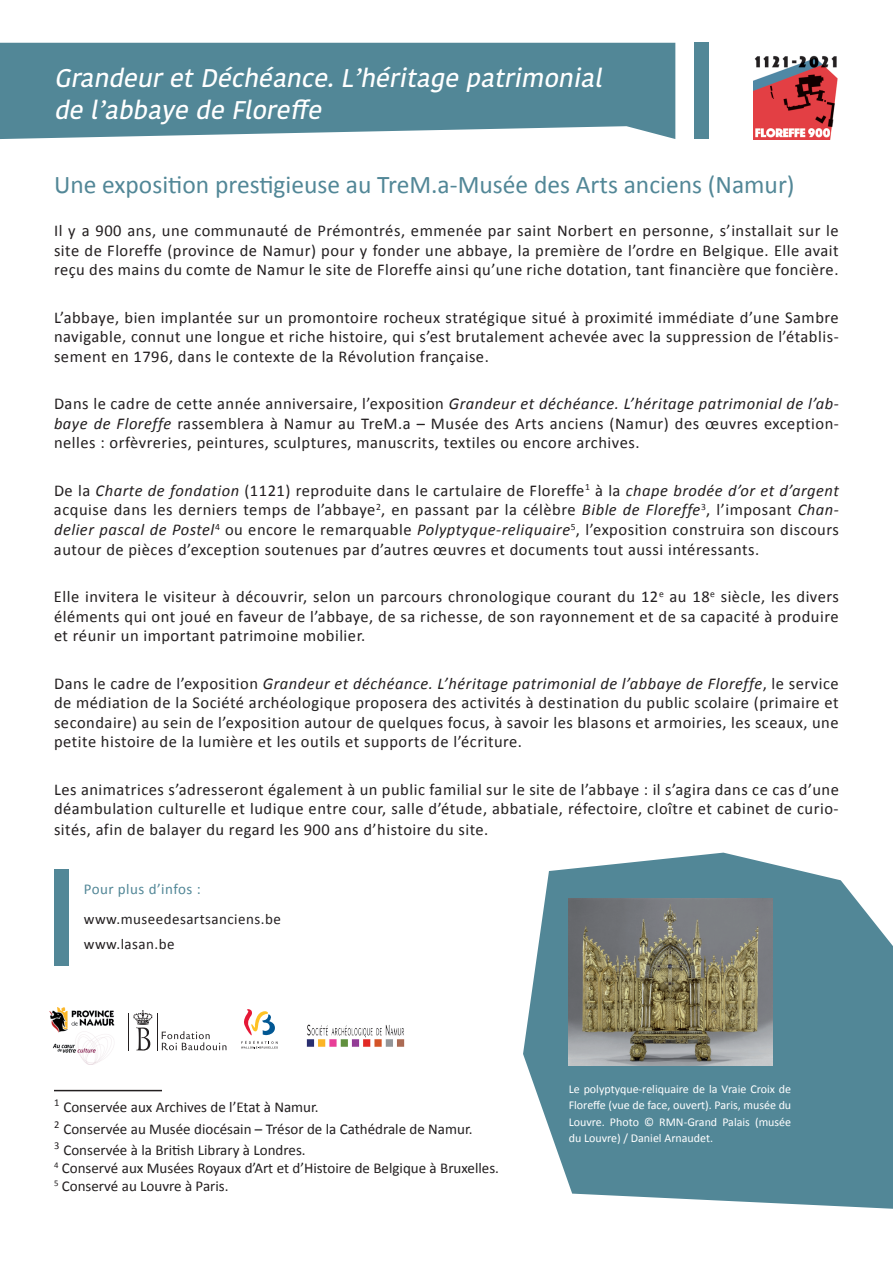
<style>
.page{position:relative;width:893px;height:1263px;background:#fff}
.page>*{position:absolute;margin:0;border:0;box-sizing:border-box;transform-origin:0 0}
.t1{font:italic 500 25.5px/31.5px "Kohinoor Bangla";color:#fff}
.t2{font:25.5px "Calibri";color:#528797}
.t3{font:16.5px/19.5px "Calibri";letter-spacing:.03em;color:#231f20;text-align:justify}
.t4{font:15px/21.6px "Calibri";color:#231f20}
.t5{font:15px/25.2px "Calibri";letter-spacing:.03em;color:#231f20}
.t6{font:15px "Calibri";letter-spacing:.03em;color:#528797}
.t7{font:12px/16.5px "Calibri";color:#fff;text-align:justify}
.s1{font-style:italic}
</style>
<div class="page">
<img style="left:754px;top:55px;width:84px;height:84px">
<svg style="left:0;top:43px;width:675px;height:96px;background:#5d8e9d"></svg>
<div style="left:694px;top:43px;width:15px;height:96px;background:#528797"></div>
<hr style="left:54px;top:1090px;width:108px;height:1px;background:#231f20">
<svg style="left:523px;top:853px;width:370px;height:356px;fill:#528797"></svg>
<img style="left:569px;top:898px;width:204px;height:168px">
<div style="left:54px;top:869px;width:14px;height:96px;background:#528797"></div>
<img style="left:306px;top:1024px;width:99px;height:23px">
<hr style="left:157px;top:1013px;width:1px;height:37px;background:#231f20">
<svg style="left:133px;top:1010px;width:19px;height:40px"></svg>
<hr style="left:128px;top:1013px;width:1px;height:37px;background:#231f20">
<svg style="left:162px;top:1031px;width:64px;height:19px"></svg>
<img style="left:50px;top:1007px;width:65px;height:57px">
<svg style="left:241px;top:1009px;width:37px;height:39px"></svg>
<h1 class="t1" style="left:54px;top:62px;width:556px">GrandeuretDéchéance.L’héritage patrimonial de l’abbaye de Floreffe</h1>
<h1 class="t2" style="left:54px;top:168px;width:742px">Une exposition prestigieuse au TreM.a-Musée des Arts anciens (Namur)</h1>
<p class="t3" style="left:54px;top:221px;width:786px">Il y a 900 ans, une communauté de Prémontrés, emmenée par saint Norbert en personne, s’installait sur le site de Floreffe (province de Namur) pour y fonder une abbaye, la première de l’ordre en Belgique. Elle avait reçu des mains du comte de Namur le site de Floreffe ainsi qu’une riche dotation, tant financière que foncière.</p>
<p class="t3" style="left:54px;top:308px;width:786px">L’abbaye, bien implantée sur un promontoire rocheux stratégique situé à proximité immédiate d’une Sambre navigable, connut une longue et riche histoire, qui s’est brutalement achevée avec la suppression de l’établis&shy;sement en 1796, dans le contexte de la Révolution française.</p>
<p class="t3" style="left:54px;top:394px;width:786px">Dans le cadre de cette année anniversaire, l’exposition <span class="s1">Grandeur et déchéance. L’héritage patrimonial de l’ab&shy;baye de Floreffe</span> rassemblera à Namur au TreM.a – Musée des Arts anciens (Namur) des œuvres exception&shy;nelles : orfèvreries, peintures, sculptures, manuscrits, textiles ou encore archives.</p>
<p class="t3" style="left:54px;top:481px;width:786px">De la <span class="s1">Charte de fondation</span> (1121) reproduite dans le cartulaire de Floreffe<sup>1</sup> à la <span class="s1">chape brodée d’or et d’argent </span>acquise dans les derniers temps de l’abbaye<sup>2</sup>, en passant par la célèbre <span class="s1">Bible de Floreffe</span><sup>3</sup>, l’imposant <span class="s1">Chan&shy;delier pascal de Postel</span><sup>4</sup> ou encore le remarquable <span class="s1">Polyptyque-reliquaire</span><sup>5</sup>, l’exposition construira son discours autour de pièces d’exception soutenues par d’autres œuvres et documents tout aussi intéressants.</p>
<p class="t3" style="left:54px;top:587px;width:786px">Elle invitera le visiteur à découvrir, selon un parcours chronologique courant du 12<sup>e</sup> au 18<sup>e</sup> siècle, les divers éléments qui ont joué en faveur de l’abbaye, de sa richesse, de son rayonnement et de sa capacité à produire et réunir un important patrimoine mobilier.</p>
<p class="t3" style="left:54px;top:673px;width:786px">Dans le cadre de l’exposition <span class="s1">Grandeur et déchéance. L’héritage patrimonial de l’abbaye de Floreffe</span>, le service de médiation de la Société archéologique proposera des activités à destination du public scolaire (primaire et secondaire) au sein de l’exposition autour de quelques focus, à savoir les blasons et armoiries, les sceaux, une petite histoire de la lumière et les outils et supports de l’écriture.</p>
<p class="t3" style="left:54px;top:779px;width:786px">Les animatrices s’adresseront également à un public familial sur le site de l’abbaye : il s’agira dans ce cas d’une déambulation culturelle et ludique entre cour, salle d’étude, abbatiale, réfectoire, cloître et cabinet de curio-</p>
<p class="t3" style="left:54px;top:820px;width:436px">sités, afin de balayer du regard les 900 ans d’histoire du site.</p>
<p class="t6" style="left:84px;top:879px;width:119px">Pour plus d’infos :</p>
<p class="t5" style="left:84px;top:906px;width:199px">www.museedesartsanciens.be www.lasan.be</p>
<p class="t4" style="left:54px;top:1096px;width:420px"><sup>1</sup> Conservée aux Archives de l’Etat à Namur.<br><sup>2</sup> Conservée au Musée diocésain – Trésor de la Cathédrale de Namur.<br><sup>3</sup> Conservée à la British Library à Londres.</p>
<p class="t4" style="left:54px;top:1159px;width:447px;line-height:18px"><sup>4</sup> Conservé aux Musées Royaux d’Art et d’Histoire de Belgique à Bruxelles.<br><sup>5</sup> Conservé au Louvre à Paris.</p>
<p class="t7" style="left:569px;top:1080px;width:224px">Le polyptyque-reliquaire de la Vraie Croix de Floreffe (vue de face, ouvert). Paris, musée du Louvre. Photo © RMN-Grand Palais (musée du Louvre) / Daniel Arnaudet.</p>
</div>
